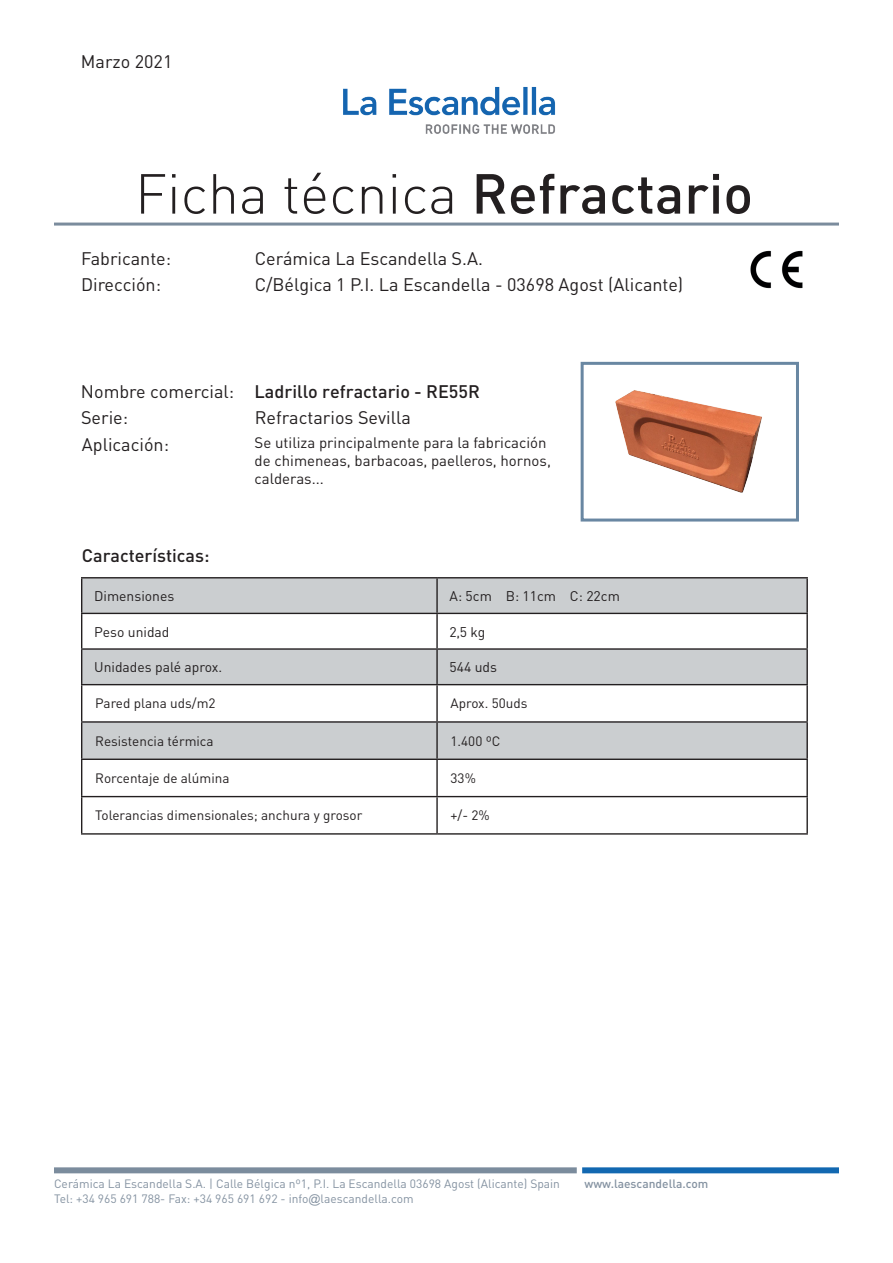
<style>
.page{position:relative;width:893px;height:1263px;background:#fff}
.page>*{position:absolute;margin:0;border:0;box-sizing:border-box;transform-origin:0 0}
.t1{font:300 55.5px "DIN Pro";color:#231f20}
.t2{font:18px/26px "DIN Pro";color:#231f20}
.t3{font:500 18px "DIN Pro";color:#231f20}
.t4{font:15px/18px "DIN Pro";color:#231f20}
.t5{font:13.95px "DIN Pro";color:#231f20}
.t6{font:13.5px "DIN Pro";color:#231f20}
.t7{font:12px/14.4px "DIN Pro";color:#8492a1}
.t8{font:500 12px "DIN Pro";color:#8492a1}
.s1{font-weight:500}
.s2{font-family:"Arial"}
</style>
<div class="page">
<img style="left:750px;top:250px;width:53px;height:39px">
<hr style="left:54px;top:223px;width:785px;height:3px;background:#7b8c9d">
<svg style="left:82px;top:578px;width:724px;height:106px;fill:#cbced0"></svg>
<div style="left:82px;top:722px;width:355px;height:37px;background:#cbced0"></div>
<div style="left:437px;top:722px;width:370px;height:37px;background:#cbced0"></div>
<svg style="left:82px;top:760px;width:724px;height:73px"></svg>
<hr style="left:81px;top:577px;width:356px;height:1px;background:#231f20">
<hr style="left:81px;top:578px;width:1px;height:35px;background:#231f20">
<hr style="left:437px;top:577px;width:371px;height:1px;background:#231f20">
<hr style="left:436px;top:578px;width:2px;height:35px;background:#231f20">
<hr style="left:806px;top:578px;width:2px;height:35px;background:#231f20">
<hr style="left:436px;top:614px;width:2px;height:34px;background:#231f20">
<hr style="left:81px;top:650px;width:1px;height:34px;background:#231f20">
<hr style="left:436px;top:650px;width:2px;height:34px;background:#231f20">
<hr style="left:806px;top:650px;width:2px;height:34px;background:#231f20">
<hr style="left:81px;top:684px;width:356px;height:1px;background:#231f20">
<hr style="left:81px;top:685px;width:1px;height:36px;background:#231f20">
<hr style="left:437px;top:684px;width:371px;height:1px;background:#231f20">
<hr style="left:436px;top:685px;width:2px;height:36px;background:#231f20">
<hr style="left:806px;top:685px;width:2px;height:36px;background:#231f20">
<hr style="left:81px;top:721px;width:356px;height:2px;background:#231f20">
<hr style="left:81px;top:723px;width:1px;height:35px;background:#231f20">
<hr style="left:437px;top:721px;width:371px;height:2px;background:#231f20">
<hr style="left:436px;top:723px;width:2px;height:35px;background:#231f20">
<hr style="left:806px;top:723px;width:2px;height:35px;background:#231f20">
<hr style="left:81px;top:758px;width:356px;height:2px;background:#231f20">
<hr style="left:81px;top:760px;width:1px;height:36px;background:#231f20">
<hr style="left:437px;top:758px;width:371px;height:2px;background:#231f20">
<hr style="left:436px;top:760px;width:2px;height:36px;background:#231f20">
<hr style="left:806px;top:760px;width:2px;height:36px;background:#231f20">
<hr style="left:81px;top:796px;width:356px;height:1px;background:#231f20">
<hr style="left:81px;top:797px;width:1px;height:36px;background:#231f20">
<hr style="left:437px;top:796px;width:371px;height:1px;background:#231f20">
<hr style="left:436px;top:797px;width:2px;height:36px;background:#231f20">
<hr style="left:806px;top:797px;width:2px;height:36px;background:#231f20">
<hr style="left:81px;top:833px;width:356px;height:2px;background:#231f20">
<hr style="left:437px;top:833px;width:371px;height:2px;background:#231f20">
<hr style="left:81px;top:613px;width:356px;height:1px;background:#231f20">
<hr style="left:81px;top:614px;width:1px;height:34px;background:#231f20">
<hr style="left:437px;top:613px;width:371px;height:1px;background:#231f20">
<hr style="left:806px;top:614px;width:2px;height:34px;background:#231f20">
<hr style="left:81px;top:648px;width:356px;height:2px;background:#231f20">
<hr style="left:437px;top:648px;width:371px;height:2px;background:#231f20">
<img style="left:343px;top:86px;width:213px;height:48px">
<div style="left:54px;top:1167px;width:523px;height:6px;background:#7b8c9d"></div>
<div style="left:582px;top:1167px;width:257px;height:6px;background:#1268b1"></div>
<img style="left:580px;top:361px;width:219px;height:161px">
<p class="t2" style="left:81px;top:48px;width:93px">Marzo 2021</p>
<h1 class="t1" style="left:135px;top:156px;width:620px">Ficha técnica <span class="s1">Refractario</span></h1>
<p class="t2" style="left:81px;top:245px;width:92px">Fabricante:</p>
<p class="t2" style="left:81px;top:271px;width:82px">Dirección:</p>
<p class="t2" style="left:255px;top:245px;width:230px">Cerámica La Escandella S.A.</p>
<p class="t2" style="left:255px;top:271px;width:430px">C/Bélgica 1 P.I. La Escandella - 03698 Agost (Alicante)</p>
<p class="t2" style="left:81px;top:378px;width:155px">Nombre comercial:<br>Serie:</p>
<p class="t2" style="left:82px;top:430px;width:89px">Aplicación:</p>
<p class="t3" style="left:255px;top:380px;width:227px">Ladrillo refractario - RE55R</p>
<p class="t2" style="left:255px;top:404px;width:158px">Refractarios Sevilla</p>
<p class="t4" style="left:255px;top:433px;width:298px">Se utiliza principalmente para la fabricación de chimeneas, barbacoas, paelleros, hornos, calderas...</p>
<p class="t3" style="left:82px;top:544px;width:129px">Características:</p>
<p class="t5" style="left:94px;top:586px;width:82px">Dimensiones</p>
<p class="t5" style="left:450px;top:586px;width:172px">A: 5cm B: 11cm C: 22cm</p>
<p class="t5" style="left:94px;top:622px;width:77px">Peso unidad</p>
<p class="t5" style="left:450px;top:622px;width:37px">2,5 kg</p>
<p class="t5" style="left:94px;top:658px;width:130px">Unidades palé aprox.</p>
<p class="t5" style="left:450px;top:658px;width:49px">544 uds</p>
<p class="t6" style="left:95px;top:694px;width:122px">Pared plana uds/m2</p>
<p class="t6" style="left:451px;top:694px;width:78px">Aprox. 50uds</p>
<p class="t6" style="left:95px;top:732px;width:120px">Resistencia térmica</p>
<p class="t6" style="left:451px;top:732px;width:51px">1.400 ºC</p>
<p class="t6" style="left:95px;top:769px;width:136px">Rorcentaje de alúmina</p>
<p class="t6" style="left:451px;top:769px;width:27px">33%</p>
<p class="t6" style="left:95px;top:806px;width:269px">Tolerancias dimensionales; anchura y grosor</p>
<p class="t6" style="left:451px;top:806px;width:41px">+/- 2%</p>
<p class="t7" style="left:54px;top:1176px;width:508px">Cerámica La Escandella S.A. | Calle Bélgica nº1, P.I. La Escandella 03698 Agost (Alicante) Spain<br>Tel: +34 965 691 788- Fax: +34 965 691 692 - info<span class="s2">@</span>laescandella.com</p>
<p class="t8" style="left:584px;top:1176px;width:125px">www.laescandella.com</p>
</div>
